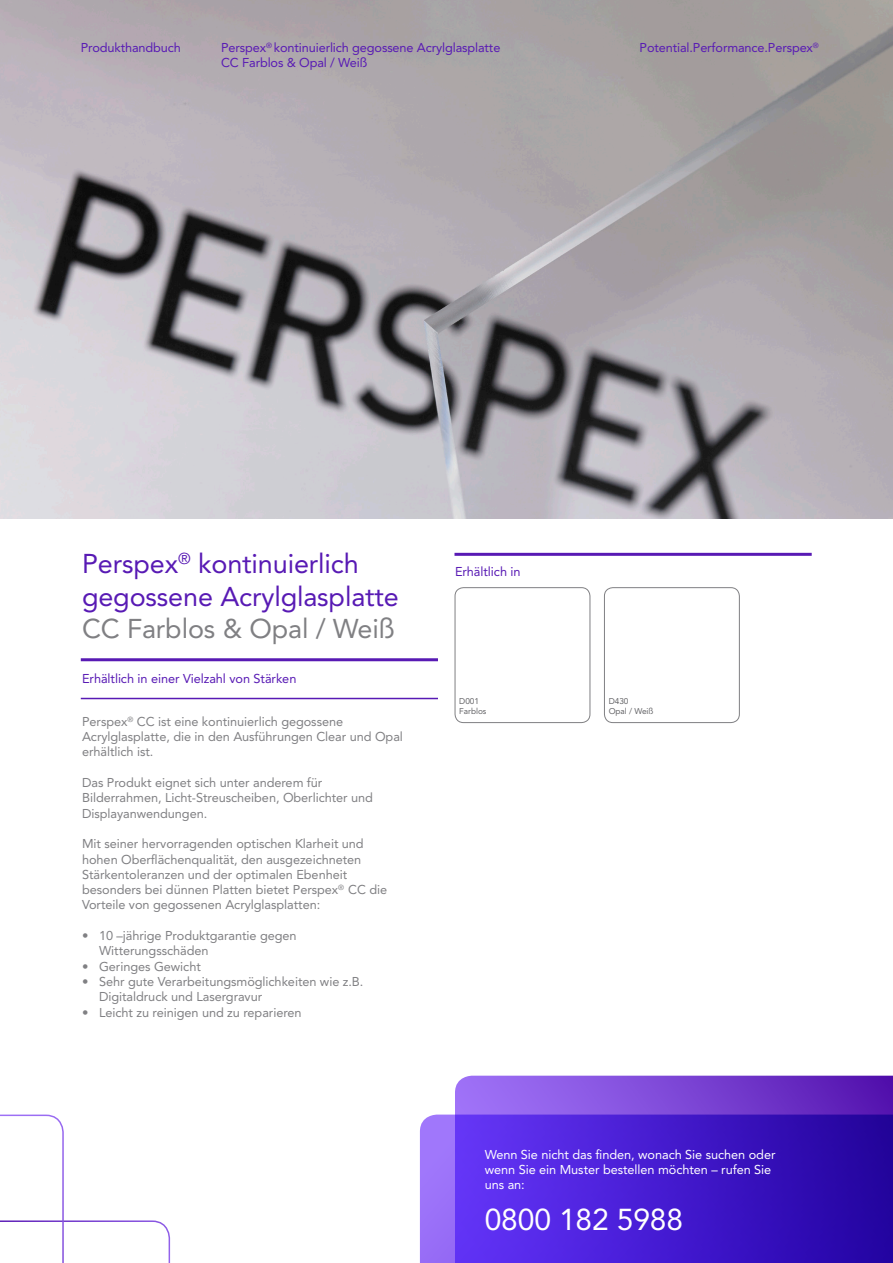
<style>
.page{position:relative;width:893px;height:1263px;background:#fff}
.page>*{position:absolute;margin:0;border:0;box-sizing:border-box;transform-origin:0 0}
.t1{font:30px "Avenir LT Std";letter-spacing:-.005em;color:#fff}
.t2{font:27px/32.4px "Avenir LT Std";letter-spacing:-.005em;color:#581ab4}
.t3{font:27px "Avenir LT Std";letter-spacing:-.005em;color:#808083}
.t4{font:12.75px/15.3px "Avenir LT Std";letter-spacing:-.005em;color:#808083}
.t5{font:12.75px "Avenir LT Std";letter-spacing:-.01em;color:#581ab4}
.t6{font:12.75px/15.3px "Avenir LT Std";letter-spacing:-.005em;color:#fff}
.t7{font:8.25px/10.1px "Avenir LT Std";letter-spacing:-.005em;color:#636366}
</style>
<div class="page">
<div style="left:455px;top:587px;width:135px;height:136px;border:1px solid #808083;border-radius:9px"></div>
<div style="left:604px;top:587px;width:136px;height:136px;border:1px solid #808083;border-radius:9px"></div>
<img style="left:0;top:0;width:893px;height:519px">
<hr style="left:81px;top:698px;width:357px;height:1px;background:#581ab4">
<hr style="left:81px;top:658px;width:357px;height:3px;background:#581ab4">
<hr style="left:454px;top:553px;width:358px;height:3px;background:#581ab4">
<svg style="left:455px;top:1076px;width:438px;height:38px;background:#7c46d5"></svg>
<svg style="left:420px;top:1114px;width:473px;height:149px;background:#4a21cf"></svg>
<svg style="left:0;top:1114px;width:170px;height:149px"></svg>
<p class="t5" style="left:81px;top:40px;width:102px">Produkthandbuch</p>
<p class="t5" style="left:221px;top:40px;width:281px">Perspex<sup>®</sup> kontinuierlich gegossene Acrylglasplatte</p>
<p class="t5" style="left:221px;top:56px;width:148px">CC Farblos &amp; Opal / Weiß</p>
<p class="t5" style="left:640px;top:40px;width:181px">Potential.Performance.Perspex<sup>®</sup></p>
<p class="t2" style="left:82px;top:548px;width:318px">Perspex<sup>®</sup> kontinuierlich gegossene Acrylglasplatte</p>
<p class="t3" style="left:82px;top:613px;width:314px">CC Farblos &amp; Opal / Weiß</p>
<p class="t5" style="left:82px;top:671px;width:216px">Erhältlich in einer Vielzahl von Stärken</p>
<p class="t5" style="left:455px;top:564px;width:67px">Erhältlich in</p>
<p class="t4" style="left:82px;top:714px;width:322px">Perspex<sup>®</sup> CC ist eine kontinuierlich gegossene<br>Acrylglasplatte, die in den Ausführungen Clear und Opal erhältlich ist.</p>
<p class="t4" style="left:82px;top:775px;width:292px">Das Produkt eignet sich unter anderem für<br>Bilderrahmen, Licht-Streuscheiben, Oberlichter und<br>Displayanwendungen.</p>
<p class="t4" style="left:82px;top:836px;width:307px">Mit seiner hervorragenden optischen Klarheit und hohen Oberflächenqualität, den ausgezeichneten Stärkentoleranzen und der optimalen Ebenheit besonders bei dünnen Platten bietet Perspex<sup>®</sup> CC die Vorteile von gegossenen Acrylglasplatten:</p>
<p class="t4" style="left:99px;top:928px;width:199px;text-indent:-17px">• 10 –jährige Produktgarantie gegen<br>Witterungsschäden</p>
<p class="t4" style="left:82px;top:959px;width:120px">• Geringes Gewicht</p>
<p class="t4" style="left:99px;top:974px;width:266px;text-indent:-17px">• Sehr gute Verarbeitungsmöglichkeiten wie z.B.<br>Digitaldruck und Lasergravur</p>
<p class="t4" style="left:82px;top:1004px;width:221px">• Leicht zu reinigen und zu reparieren</p>
<p class="t7" style="left:459px;top:696px;width:21px">D001</p>
<p class="t7" style="left:459px;top:706px;width:29px">Farblos</p>
<p class="t7" style="left:609px;top:696px;width:46px">D430<br>Opal / Weiß</p>
<p class="t6" style="left:485px;top:1146px;width:292px">Wenn Sie nicht das finden, wonach Sie suchen oder wenn Sie ein Muster bestellen möchten – rufen Sie uns an:</p>
<p class="t1" style="left:485px;top:1202px;width:200px">0800 182 5988</p>
</div>
